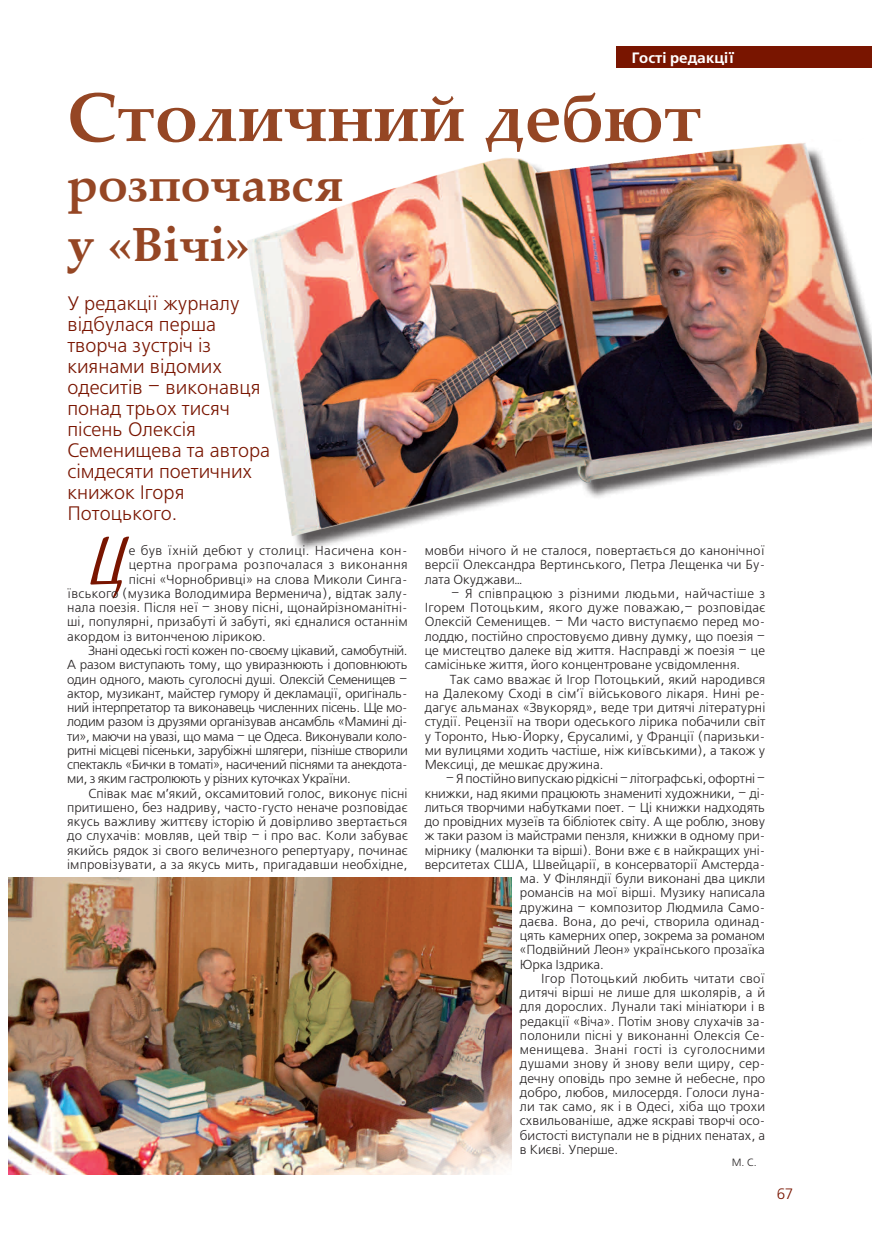
<style>
.page{position:relative;width:872px;height:1255px;background:#fff}
.page>*{position:absolute;margin:0;border:0;box-sizing:border-box;transform-origin:0 0}
.t1{font:700 69px "Palatino Linotype";color:#954624}
.text_freeset{font:66.75px "Hortensia C";color:#791500}
.t2{font:700 48px/60px "Palatino Linotype";color:#954624}
.vrez_new{font:19.5px/21px "Free Set C";color:#791500}
.t3{font:700 15px "Free Set C";color:#fff}
.foto{font:15px "Free Set C";color:#791500}
.text_freeset-2{font:13.05px/14.2px "Free Set C";color:#231f20;text-align:justify}
.text_freeset-3{font:13.05px "Free Set C";letter-spacing:.03em;color:#231f20}
.text_freeset-4{font:13.05px "Free Set C";letter-spacing:.035em;color:#231f20}
.foto-2{font:10.5px "Free Set C";color:#231f20}
</style>
<div class="page">
<img style="left:8px;top:877px;width:503px;height:297px">
<img style="left:247px;top:143px;width:625px;height:403px">
<div style="left:617px;top:46px;width:255px;height:22px;background:#791500"></div>
<p class="t3" style="left:631px;top:49px;width:105px">Гості редакції</p>
<p class="t1" style="left:67px;top:68px;width:636px">Столичний дебют</p>
<p class="t2" style="left:67px;top:153px;width:278px">розпочався у «Вічі»</p>
<p class="vrez_new" style="left:67px;top:293px;width:204px">У редакції журналу відбулася перша творча зустріч із киянами відомих одеситів – виконавця понад трьох тисяч пісень Олексія<br>Семенищева та автора сімдесяти поетичних книжок Ігоря<br>Потоцького.</p>
<p class="text_freeset" style="left:88px;top:519px;width:41px">Ц</p>
<p class="text_freeset-3" style="left:129px;top:543px;width:280px">е був їхній дебют у столиці. Насичена кон-</p>
<p class="text_freeset-4" style="left:129px;top:558px;width:280px">цертна програма розпочалася з виконання</p>
<p class="text_freeset-2" style="left:129px;top:572px;width:280px">пісні «Чорнобривці» на слова Миколи Синга-</p>
<p class="text_freeset-2" style="left:67px;top:587px;width:342px">ївського (музика Володимира Верменича), відтак залу-</p>
<p class="text_freeset-2" style="left:67px;top:601px;width:342px">нала поезія. Після неї – знову пісні, щонайрізноманітні-</p>
<p class="text_freeset-2" style="left:67px;top:615px;width:342px">ші, популярні, призабуті й забуті, які єдналися останнім</p>
<p class="text_freeset-2" style="left:67px;top:629px;width:200px">акордом із витонченою лірикою.</p>
<p class="text_freeset-2" style="left:67px;top:644px;width:342px;text-indent:21px">Знані одеські гості кожен по-своєму цікавий, самобутній.<br>А разом виступають тому, що увиразнюють і доповнюють один одного, мають суголосні душі. Олексій Семенищев – актор, музикант, майстер гумору й декламації, оригіналь&shy;ний інтерпретатор та виконавець численних пісень. Ще мо&shy;лодим разом із друзями організував ансамбль «Мамині ді&shy;ти», маючи на увазі, що мама – це Одеса. Виконували коло&shy;ритні місцеві пісеньки, зарубіжні шлягери, пізніше створили спектакль «Бички в томаті», насичений піснями та анекдота&shy;ми, з яким гастролюють у різних куточках України.</p>
<p class="text_freeset-2" style="left:67px;top:786px;width:342px;text-indent:21px">Співак має м’який, оксамитовий голос, виконує пісні притишено, без надриву, часто-густо неначе розповідає якусь важливу життєву історію й довірливо звертається до слухачів: мовляв, цей твір – і про вас. Коли забуває якийсь рядок зі свого величезного репертуару, починає імпровізувати, а за якусь мить, пригадавши необхідне,</p>
<p class="text_freeset-2" style="left:425px;top:544px;width:342px">мовби нічого й не сталося, повертається до канонічної версії Олександра Вертинського, Петра Лещенка чи Бу&shy;лата Окуджави…</p>
<p class="text_freeset-2" style="left:425px;top:587px;width:342px;text-indent:26px">– Я співпрацюю з різними людьми, найчастіше з Ігорем Потоцьким, якого дуже поважаю,– розповідає Олексій Семенищев. – Ми часто виступаємо перед мо&shy;лоддю, постійно спростовуємо дивну думку, що поезія – це мистецтво далеке від життя. Насправді ж поезія – це самісіньке життя, його концентроване усвідомлення.</p>
<p class="text_freeset-2" style="left:425px;top:672px;width:342px;text-indent:25px">Так само вважає й Ігор Потоцький, який народився на Далекому Сході в сім’ї військового лікаря. Нині ре&shy;дагує альманах «Звукоряд», веде три дитячі літературні студії. Рецензії на твори одеського лірика побачили світ у Торонто, Нью-Йорку, Єрусалимі, у Франції (паризьки&shy;ми вулицями ходить частіше, ніж київськими), а також у Мексиці, де мешкає дружина.</p>
<p class="text_freeset-2" style="left:446px;top:772px;width:321px">– Я постійно випускаю рідкісні – літографські, офортні –</p>
<p class="text_freeset-2" style="left:425px;top:786px;width:342px">книжки, над якими працюють знамениті художники, – ді-</p>
<p class="text_freeset-2" style="left:425px;top:800px;width:342px">литься творчими набутками поет. – Ці книжки надходять</p>
<p class="text_freeset-2" style="left:425px;top:815px;width:342px">до провідних музеїв та бібліотек світу. А ще роблю, знову</p>
<p class="text_freeset-2" style="left:425px;top:829px;width:342px">ж таки разом із майстрами пензля, книжки в одному при-</p>
<p class="text_freeset-2" style="left:425px;top:843px;width:342px">мірнику (малюнки та вірші). Вони вже є в найкращих уні-</p>
<p class="text_freeset-2" style="left:425px;top:857px;width:342px">верситетах США, Швейцарії, в консерваторії Амстерда-</p>
<p class="text_freeset-2" style="left:520px;top:872px;width:247px">ма. У Фінляндії були виконані два цикли</p>
<p class="text_freeset-2" style="left:520px;top:886px;width:247px">романсів на мої вірші. Музику написала</p>
<p class="text_freeset-2" style="left:520px;top:900px;width:247px">дружина – композитор Людмила Само-</p>
<p class="text_freeset-2" style="left:520px;top:914px;width:247px">даєва. Вона, до речі, створила одинад-</p>
<p class="text_freeset-2" style="left:520px;top:929px;width:247px">цять камерних опер, зокрема за романом</p>
<p class="text_freeset-2" style="left:520px;top:943px;width:247px">«Подвійний Леон» українського прозаїка</p>
<p class="text_freeset-2" style="left:520px;top:957px;width:85px">Юрка Іздрика.</p>
<p class="text_freeset-2" style="left:520px;top:971px;width:247px;text-indent:21px">Ігор Потоцький любить читати свої дитячі вірші не лише для школярів, а й для дорослих. Лунали такі мініатюри і в редакції «Віча». Потім знову слухачів за&shy;полонили пісні у виконанні Олексія Се&shy;менищева. Знані гості із суголосними душами знову й знову вели щиру, сер&shy;дечну оповідь про земне й небесне, про добро, любов, милосердя. Голоси луна&shy;ли так само, як і в Одесі, хіба що трохи схвильованіше, адже яскраві творчі осо&shy;бистості виступали не в рідних пенатах, а в Києві. Уперше.</p>
<p class="foto-2" style="left:732px;top:1156px;width:26px">М. С.</p>
<p class="foto" style="left:777px;top:1185px;width:17px">67</p>
</div>
